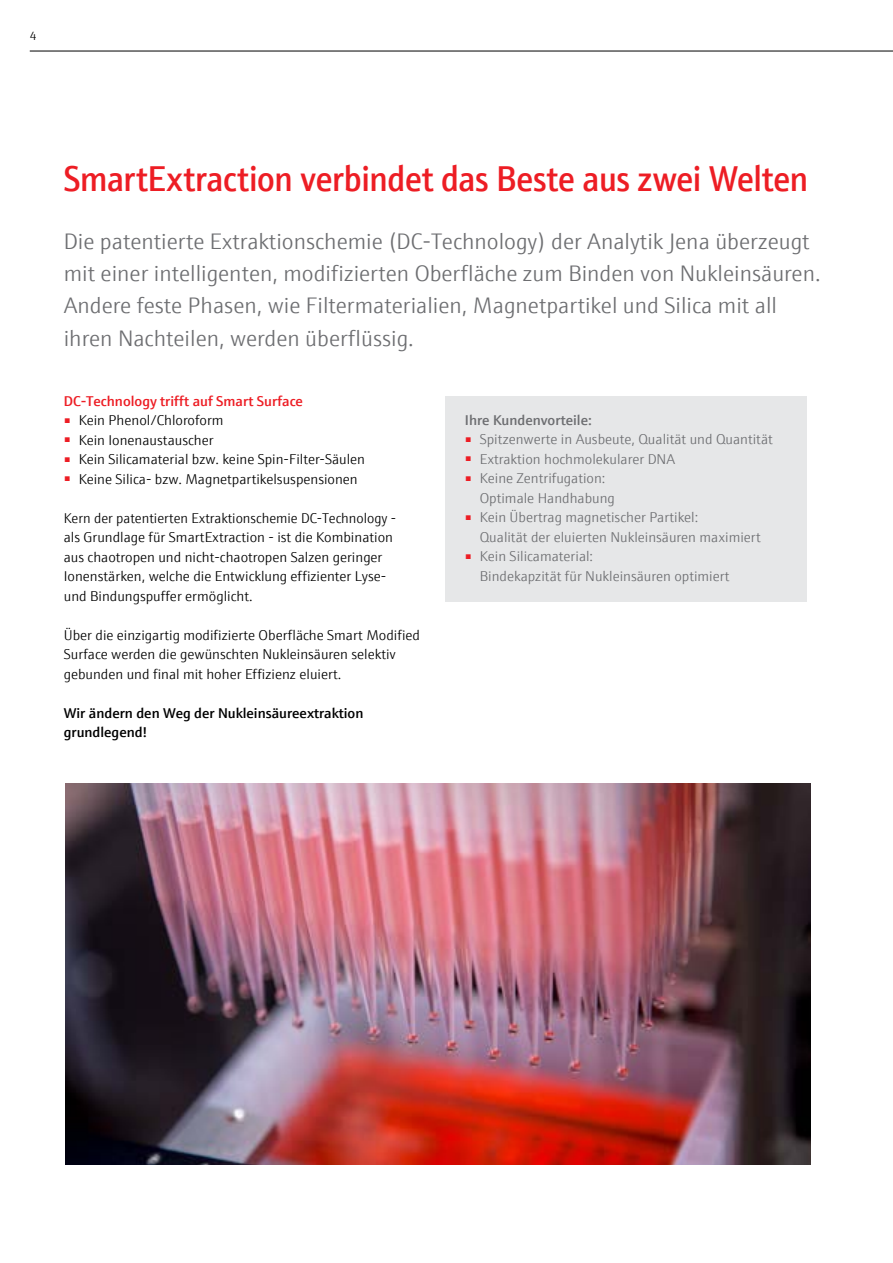
<style>
.page{position:relative;width:893px;height:1263px;background:#fff}
.page>*{position:absolute;margin:0;border:0;box-sizing:border-box;transform-origin:0 0}
.t1{font:600 36px "E+H Sans";letter-spacing:-.01em;color:#ed1d24;scale:.9 1}
.t2{font:300 22.5px/32.4px "E+H Sans";color:#6d6e71}
.t3{font:300 14.25px/19.5px "E+H Sans";color:#000}
.t4{font:300 14.25px/19.5px "E+H Sans";color:#6d6e71}
.t5{font:600 14.25px/19.5px "E+H Sans";color:#000}
.t6{font:600 14.25px "E+H Sans";color:#ed1d24}
.t7{font:600 14.25px "E+H Sans";color:#6d6e71}
.t8{font:300 12px "E+H Sans";color:#000}
</style>
<div class="page">
<img style="left:66px;top:783px;width:744px;height:381px">
<div style="left:446px;top:396px;width:361px;height:206px;background:#e6e7e8"></div>
<hr style="left:30px;top:51px;width:863px;height:1px;background:#000">
<p class="t8" style="left:30px;top:27px;width:8px">4</p>
<h1 class="t1" style="left:64px;top:151px;width:829px">SmartExtraction verbindet das Beste aus zwei Welten</h1>
<p class="t2" style="left:64px;top:223px;width:758px">Die patentierte Extraktionschemie (DC-Technology) der Analytik Jena überzeugt mit einer intelligenten, modifizierten Oberfläche zum Binden von Nukleinsäuren.<br>Andere feste Phasen, wie Filtermaterialien, Magnetpartikel und Silica mit all ihren Nachteilen, werden überflüssig.</p>
<p class="t6" style="left:64px;top:390px;width:241px">DC-Technology trifft auf Smart Surface</p>
<p class="t3" style="left:64px;top:410px;width:161px"><sup>■</sup> Kein Phenol/Chloroform</p>
<p class="t3" style="left:64px;top:429px;width:151px"><sup>■</sup> Kein Ionenaustauscher</p>
<p class="t3" style="left:64px;top:449px;width:303px"><sup>■</sup> Kein Silicamaterial bzw. keine Spin-Filter-Säulen</p>
<p class="t3" style="left:64px;top:468px;width:295px"><sup>■</sup> Keine Silica- bzw. Magnetpartikelsuspensionen</p>
<p class="t3" style="left:64px;top:507px;width:334px">Kern der patentierten Extraktionschemie DC-Technology - als Grundlage für SmartExtraction - ist die Kombination aus chaotropen und nicht-chaotropen Salzen geringer Ionenstärken, welche die Entwicklung effizienter Lyse&shy;und Bindungspuffer ermöglicht.</p>
<p class="t3" style="left:64px;top:624px;width:358px">Über die einzigartig modifizierte Oberfläche Smart Modified<br>Surface werden die gewünschten Nukleinsäuren selektiv gebunden und final mit hoher Effizienz eluiert.</p>
<p class="t5" style="left:64px;top:702px;width:301px">Wir ändern den Weg der Nukleinsäureextraktion grundlegend!</p>
<p class="t7" style="left:465px;top:409px;width:128px">Ihre Kundenvorteile:</p>
<p class="t4" style="left:465px;top:429px;width:309px"><sup>■</sup> Spitzenwerte in Ausbeute, Qualität und Quantität</p>
<p class="t4" style="left:465px;top:448px;width:212px"><sup>■</sup> Extraktion hochmolekularer DNA</p>
<p class="t4" style="left:480px;top:468px;width:137px;text-indent:-15px"><sup>■</sup> Keine Zentrifugation:<br>Optimale Handhabung</p>
<p class="t4" style="left:480px;top:507px;width:282px;text-indent:-15px"><sup>■</sup> Kein Übertrag magnetischer Partikel:<br>Qualität der eluierten Nukleinsäuren maximiert</p>
<p class="t4" style="left:480px;top:546px;width:251px;text-indent:-15px"><sup>■</sup> Kein Silicamaterial:<br>Bindekapzität für Nukleinsäuren optimiert</p>
</div>
